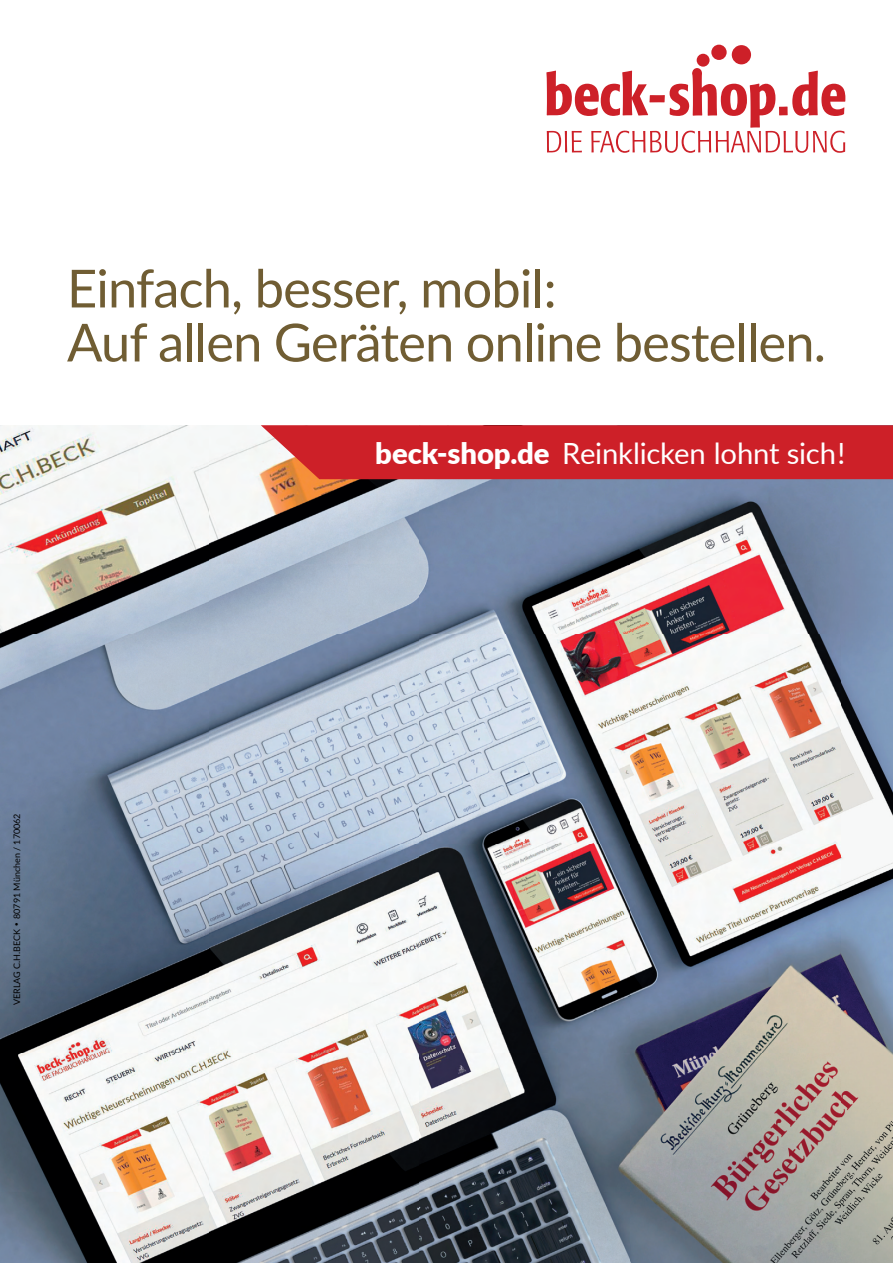
<style>
.page{position:relative;width:893px;height:1263px;background:#fff}
.page>*{position:absolute;margin:0;border:0;box-sizing:border-box;transform-origin:0 0}
.t1{font:52.5px/54px "Lato";letter-spacing:-.015em;color:#705d33}
.t2{font:29.25px "Lato";letter-spacing:-.01em;color:#fff}
.t3{font:9px "Lato";color:#000}
.s1{font-weight:900}
</style>
<div class="page">
<svg style="left:546px;top:71px;width:299px;height:82px"></svg>
<div style="left:732px;top:45px;width:19px;height:19px;background:#cd2028;border-radius:50%"></div>
<div style="left:711px;top:45px;width:16px;height:15px;background:#cd2028;border-radius:50%"></div>
<div style="left:697px;top:54px;width:13px;height:13px;background:#cd2028;border-radius:50%"></div>
<div style="left:692px;top:68px;width:10px;height:10px;background:#cd2028;border-radius:50%"></div>
<img style="left:0;top:425px;width:893px;height:838px">
<svg style="left:261px;top:425px;width:632px;height:54px;background:#ce2b31"></svg>
<div style="left:374px;top:440px;width:471px;height:24px;background:#cd2028"></div>
<p class="t1" style="left:67px;top:259px;width:761px">Einfach, besser, mobil:<br>Auf allen Geräten online bestellen.</p>
<p class="t2" style="left:375px;top:432px;width:472px"><span class="s1">beck-shop.de</span> Reinklicken lohnt sich!</p>
<p class="t3" style="left:10px;top:1005px;width:194px;rotate:-90deg">VERLAG C.H.BECK <sup>•</sup> 80791 München / 170062</p>
</div>
